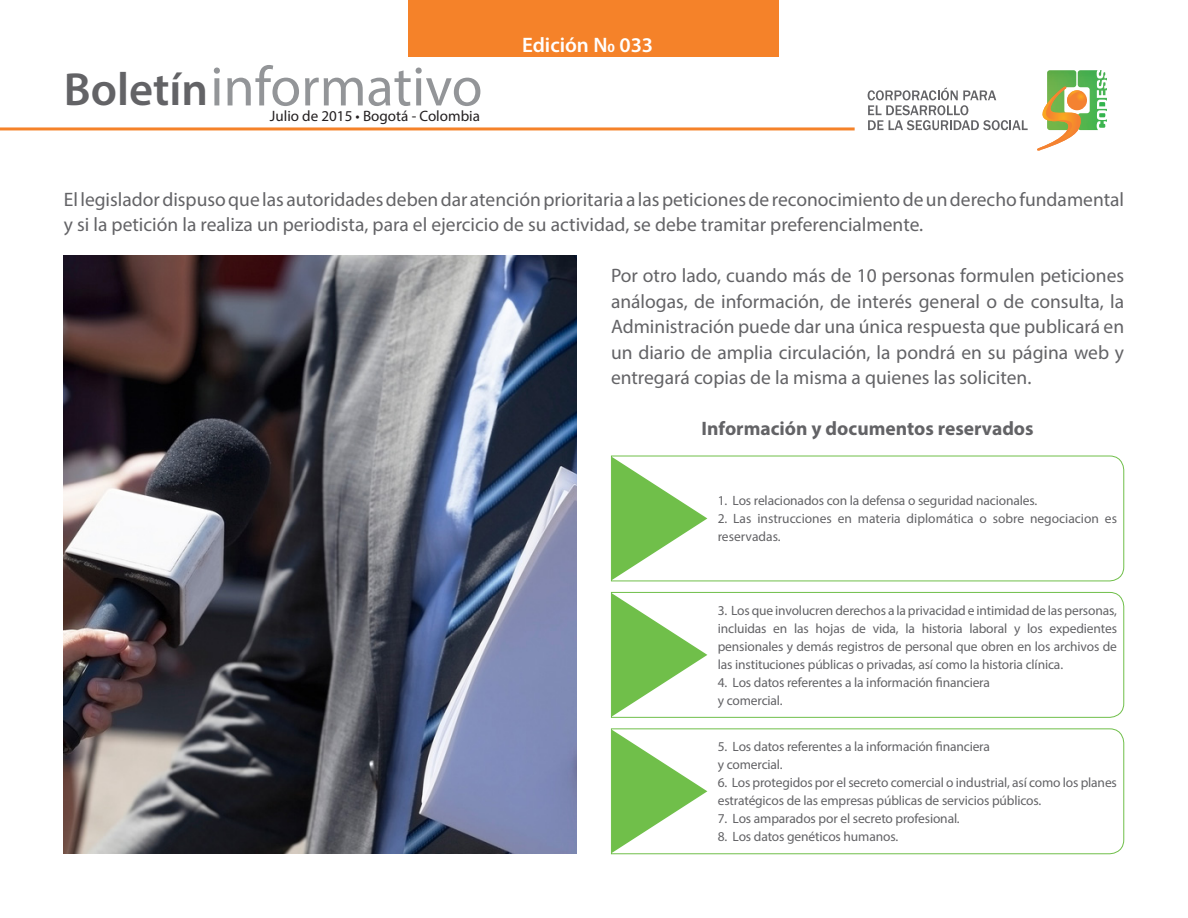
<style>
.page{position:relative;width:1188px;height:918px;background:#fff}
.page>*{position:absolute;margin:0;border:0;box-sizing:border-box;transform-origin:0 0}
.t1{font:56.25px "Myriad Pro";color:#939598}
.t2{font:600 46.65px "Myriad Pro";color:#636366}
.t3{font:600 21px "Myriad Pro";color:#fff}
.t4{font:19.5px/25.5px "Myriad Pro";color:#636366}
.t5{font:700 19.5px "Myriad Pro";color:#636366}
.t6{font:15px "Myriad Pro";color:#231f20}
.t7{font:13.5px/18px "Myriad Pro";letter-spacing:-.01em;color:#636366}
</style>
<div class="page">
<div style="left:409px;top:0;width:370px;height:57px;background:#f58229"></div>
<svg style="left:868px;top:70px;width:239px;height:81px"></svg>
<hr style="left:0;top:127px;width:855px;height:3px;background:#f58229">
<img style="left:64px;top:256px;width:513px;height:597px">
<svg style="left:611px;top:455px;width:514px;height:127px"></svg>
<svg style="left:612px;top:457px;width:95px;height:123px"></svg>
<svg style="left:611px;top:592px;width:514px;height:126px"></svg>
<svg style="left:612px;top:593px;width:95px;height:124px"></svg>
<svg style="left:611px;top:728px;width:514px;height:127px"></svg>
<svg style="left:612px;top:730px;width:95px;height:123px"></svg>
<h2 class="t2" style="left:64px;top:60px;width:146px">Boletín</h2>
<h1 class="t1" style="left:210px;top:52px;width:274px">informativo</h1>
<p class="t6" style="left:270px;top:107px;width:212px">Julio de 2015 • Bogotá - Colombia</p>
<h3 class="t3" style="left:522px;top:31px;width:133px">Edición N0 033</h3>
<p class="t4" style="left:64px;top:186px;width:1062px">El legislador dispuso que las autoridades deben dar atención prioritaria a las peticiones de reconocimiento de un derecho fundamental y si la petición la realiza un periodista, para el ejercicio de su actividad, se debe tramitar preferencialmente.</p>
<p class="t4" style="left:611px;top:263px;width:515px;text-align:justify">Por otro lado, cuando más de 10 personas formulen peticiones análogas, de información, de interés general o de consulta, la Administración puede dar una única respuesta que publicará en un diario de amplia circulación, la pondrá en su página web y entregará copias de la misma a quienes las soliciten.</p>
<p class="t5" style="left:702px;top:416px;width:334px">Información y documentos reservados</p>
<p class="t7" style="left:718px;top:491px;width:321px">1. Los relacionados con la defensa o seguridad nacionales.</p>
<p class="t7" style="left:718px;top:509px;width:401px">2. Las instrucciones en materia diplomática o sobre negociacion es reservadas.</p>
<p class="t7" style="left:718px;top:601px;width:401px;text-align:justify">3. Los que involucren derechos a la privacidad e intimidad de las personas, incluidas en las hojas de vida, la historia laboral y los expedientes pensionales y demás registros de personal que obren en los archivos de las instituciones públicas o privadas, así como la historia clínica.</p>
<p class="t7" style="left:718px;top:673px;width:274px">4. Los datos referentes a la información financiera</p>
<p class="t7" style="left:718px;top:691px;width:66px">y comercial.</p>
<p class="t7" style="left:718px;top:738px;width:274px">5. Los datos referentes a la información financiera</p>
<p class="t7" style="left:718px;top:756px;width:66px">y comercial.</p>
<p class="t7" style="left:718px;top:774px;width:401px">6. Los protegidos por el secreto comercial o industrial, así como los planes estratégicos de las empresas públicas de servicios públicos.</p>
<p class="t7" style="left:718px;top:810px;width:244px">7. Los amparados por el secreto profesional.</p>
<p class="t7" style="left:718px;top:828px;width:182px">8. Los datos genéticos humanos.</p>
</div>
